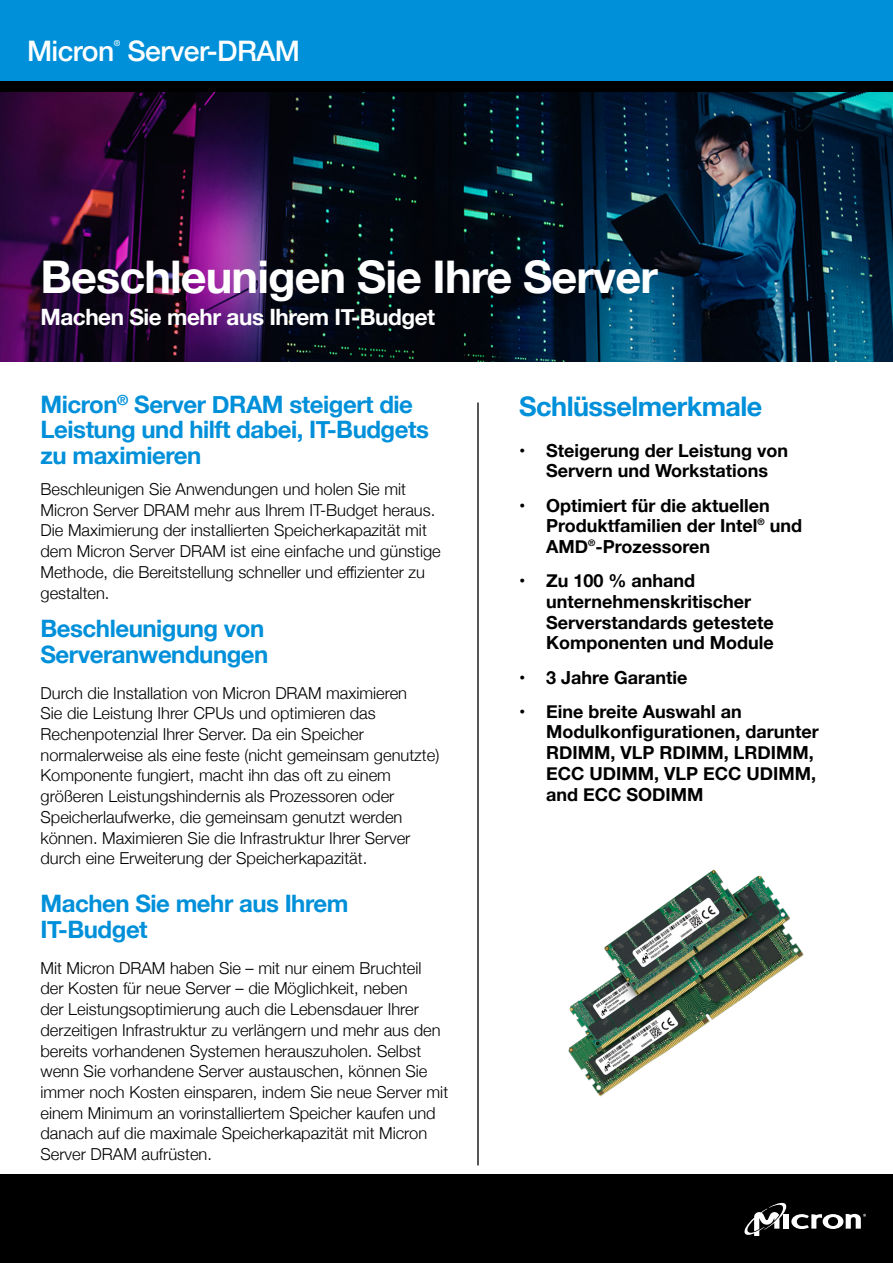
<style>
.page{position:relative;width:893px;height:1263px;background:#fff}
.page>*{position:absolute;margin:0;border:0;box-sizing:border-box;transform-origin:0 0}
.t1{font:700 45px "Helvetica Neue";letter-spacing:-.02em;color:#fff}
.t2{font:500 28.2px "Helvetica Neue";letter-spacing:-.02em;color:#fff}
.t3{font:700 27px "Helvetica Neue";letter-spacing:-.02em;color:#0090da}
.t4{font:700 24px/25.5px "Helvetica Neue";letter-spacing:-.02em;color:#0090da}
.t5{font:700 22.5px "Helvetica Neue";letter-spacing:-.02em;color:#fff}
.t6{font:700 18px/20.7px "Helvetica Neue";color:#000}
.t7{font:300 16.5px/20.7px "Helvetica Neue";color:#000}
</style>
<div class="page">
<div style="left:0;top:1175px;width:893px;height:88px;background:#000"></div>
<img style="left:0;top:92px;width:893px;height:269px">
<svg style="left:744px;top:1203px;width:122px;height:33px"></svg>
<img style="left:568px;top:869px;width:236px;height:228px">
<div style="left:0;top:0;width:893px;height:81px;background:#0090da"></div>
<div style="left:0;top:81px;width:893px;height:11px;background:#000"></div>
<hr style="left:477px;top:402px;width:2px;height:763px;background:#231f20">
<p class="t2" style="left:27px;top:28px;width:274px">Micron<sup>®</sup> Server-DRAM</p>
<p class="t1" style="left:40px;top:241px;width:619px">Beschleunigen Sie Ihre Server</p>
<p class="t5" style="left:40px;top:299px;width:396px">Machen Sie mehr aus Ihrem IT-Budget</p>
<p class="t4" style="left:40px;top:392px;width:390px">Micron<sup>®</sup> Server DRAM steigert die<br>Leistung und hilft dabei, IT-Budgets zu maximieren</p>
<p class="t7" style="left:40px;top:478px;width:402px">Beschleunigen Sie Anwendungen und holen Sie mit Micron Server DRAM mehr aus Ihrem IT-Budget heraus.<br>Die Maximierung der installierten Speicherkapazität mit dem Micron Server DRAM ist eine einfache und günstige Methode, die Bereitstellung schneller und effizienter zu gestalten.</p>
<p class="t4" style="left:40px;top:616px;width:229px">Beschleunigung von<br>Serveranwendungen</p>
<p class="t7" style="left:40px;top:681px;width:400px">Durch die Installation von Micron DRAM maximieren<br>Sie die Leistung Ihrer CPUs und optimieren das Rechenpotenzial Ihrer Server. Da ein Speicher normalerweise als eine feste (nicht gemeinsam genutzte)<br>Komponente fungiert, macht ihn das oft zu einem größeren Leistungshindernis als Prozessoren oder Speicherlaufwerke, die gemeinsam genutzt werden können. Maximieren Sie die Infrastruktur Ihrer Server durch eine Erweiterung der Speicherkapazität.</p>
<p class="t4" style="left:40px;top:891px;width:309px">Machen Sie mehr aus Ihrem<br>IT-Budget</p>
<p class="t7" style="left:40px;top:956px;width:409px">Mit Micron DRAM haben Sie – mit nur einem Bruchteil der Kosten für neue Server – die Möglichkeit, neben<br>der Leistungsoptimierung auch die Lebensdauer Ihrer derzeitigen Infrastruktur zu verlängern und mehr aus den bereits vorhandenen Systemen herauszuholen. Selbst wenn Sie vorhandene Server austauschen, können Sie immer noch Kosten einsparen, indem Sie neue Server mit einem Minimum an vorinstalliertem Speicher kaufen und danach auf die maximale Speicherkapazität mit Micron Server DRAM aufrüsten.</p>
<p class="t3" style="left:519px;top:385px;width:245px">Schlüsselmerkmale</p>
<p class="t6" style="left:519px;top:440px;width:271px;text-align:center">• Steigerung der Leistung von<br>Servern und Workstations</p>
<p class="t6" style="left:546px;top:495px;width:257px;text-indent:-27px">• Optimiert für die aktuellen<br>Produktfamilien der Intel<sup>®</sup> und<br>AMD<sup>®</sup>-Prozessoren</p>
<p class="t6" style="left:546px;top:571px;width:229px;text-indent:-27px">• Zu 100 % anhand unternehmenskritischer<br>Serverstandards getestete<br>Komponenten und Module</p>
<p class="t6" style="left:519px;top:667px;width:170px">• 3 Jahre Garantie</p>
<p class="t6" style="left:546px;top:701px;width:274px;text-indent:-27px">• Eine breite Auswahl an<br>Modulkonfigurationen, darunter<br>RDIMM, VLP RDIMM, LRDIMM,<br>ECC UDIMM, VLP ECC UDIMM, and ECC SODIMM</p>
</div>
